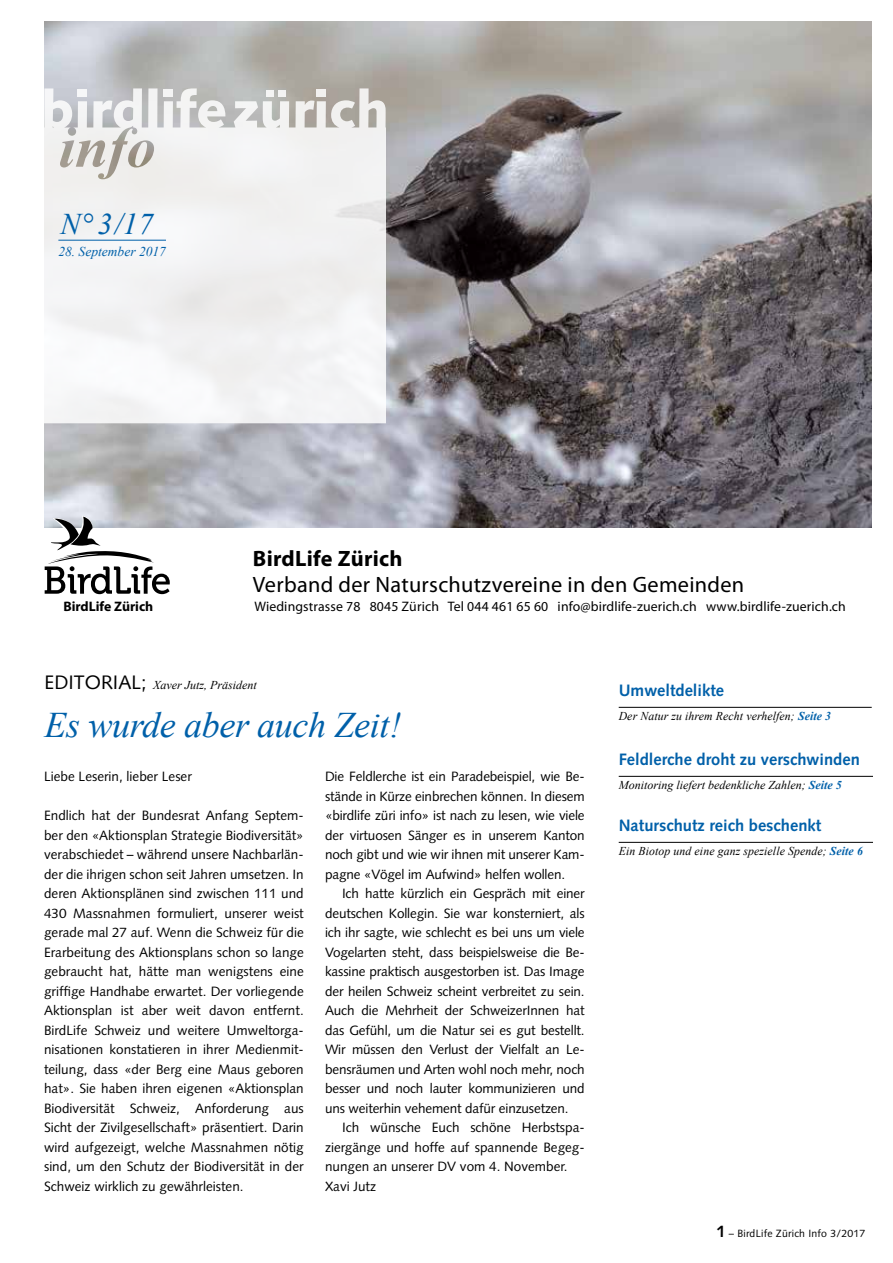
<style>
.page{position:relative;width:893px;height:1263px;background:#fff}
.page>*{position:absolute;margin:0;border:0;box-sizing:border-box;transform-origin:0 0}
.t1{font:italic 36px "Times New Roman";letter-spacing:-.01em;color:#0060a9}
.t2{font:italic 30px "Times New Roman";color:#0060a9}
.t3{font:700 27.3px "Myriad Pro";letter-spacing:.02em;color:#000}
.t4{font:22.35px "Myriad Pro";letter-spacing:.015em;color:#000}
.t5{font:700 22.35px "Myriad Pro";letter-spacing:.015em;color:#000}
.t6{font:19.05px "Myriad Pro";letter-spacing:.02em;color:#000}
.t7{font:700 16.5px "Syntax";color:#0060a9}
.t8{font:13.8px "Myriad Pro";letter-spacing:.01em;color:#000}
.t9{font:700 13.8px "Myriad Pro";color:#000}
.t10{font:13.5px/19.5px "Syntax";color:#000;text-align:justify}
.t11{font:italic 13.5px "Times New Roman";color:#0060a9}
.t12{font:italic 12px "Times New Roman";letter-spacing:.01em;color:#000}
.t13{font:10.5px "Syntax";letter-spacing:.02em;color:#000}
.s1{font-family:"Syntax";font-style:normal;font-size:19.5px}
.s2{font-weight:700;color:#0060a9}
.s3{font-weight:700;font-size:16.5px}
</style>
<div class="page">
<img style="left:45px;top:21px;width:827px;height:506px">
<svg style="left:45px;top:89px;width:341px;height:334px;fill:#f1f1f2"></svg>
<div style="left:266px;top:90px;width:8px;height:7px;background:#f4f4f3"></div>
<div style="left:317px;top:90px;width:9px;height:7px;background:#f2f0ef"></div>
<div style="left:78px;top:90px;width:9px;height:7px;background:#f6f7f8"></div>
<div style="left:278px;top:90px;width:8px;height:7px;background:#f3f3f2"></div>
<div style="left:164px;top:90px;width:9px;height:7px;background:#f4f4f4"></div>
<hr style="left:58px;top:240px;width:108px;height:1px;background:#0060a9">
<hr style="left:619px;top:707px;width:253px;height:1px;background:#000">
<hr style="left:619px;top:776px;width:254px;height:1px;background:#000">
<hr style="left:619px;top:842px;width:254px;height:1px;background:#000">
<svg style="left:45px;top:516px;width:125px;height:78px"></svg>
<h2 class="t2" style="left:61px;top:203px;width:94px">N° 3/17</h2>
<p class="t11" style="left:58px;top:243px;width:109px">28. September 2017</p>
<p class="t9" style="left:63px;top:598px;width:91px">BirdLife Zürich</p>
<h3 class="t5" style="left:253px;top:544px;width:151px">BirdLife Zürich</h3>
<h3 class="t4" style="left:253px;top:570px;width:493px">Verband der Naturschutzvereine in den Gemeinden</h3>
<p class="t8" style="left:254px;top:598px;width:593px">Wiedingstrasse 78 8045 Zürich Tel 044 461 65 60 info@birdlife-zuerich.ch www.birdlife-zuerich.ch</p>
<p class="t12" style="left:45px;top:677px;width:214px"><span class="s1">EDITORIAL;</span> Xaver Jutz, Präsident</p>
<h1 class="t1" style="left:45px;top:700px;width:358px">Es wurde aber auch Zeit!</h1>
<p class="t7" style="left:619px;top:681px;width:107px">Umweltdelikte</p>
<p class="t12" style="left:619px;top:708px;width:214px">Der Natur zu ihrem Recht verhelfen; <span class="s2">Seite 3</span></p>
<p class="t7" style="left:619px;top:750px;width:243px">Feldlerche droht zu verschwinden</p>
<p class="t12" style="left:619px;top:777px;width:224px">Monitoring liefert bedenkliche Zahlen; <span class="s2">Seite 5</span></p>
<p class="t7" style="left:619px;top:816px;width:204px">Naturschutz reich beschenkt</p>
<p class="t12" style="left:619px;top:843px;width:246px">Ein Biotop und eine ganz spezielle Spende; <span class="s2">Seite 6</span></p>
<p class="t10" style="left:325px;top:767px;width:261px">Die Feldlerche ist ein Paradebeispiel, wie Be&shy;stände in Kürze einbrechen können. In diesem «birdlife züri info» ist nach zu lesen, wie viele der virtuosen Sänger es in unserem Kanton noch gibt und wie wir ihnen mit unserer Kam&shy;pagne «Vögel im Aufwind» helfen wollen.</p>
<p class="t10" style="left:325px;top:884px;width:261px;text-indent:17px">Ich hatte kürzlich ein Gespräch mit einer deutschen Kollegin. Sie war konsterniert, als ich ihr sagte, wie schlecht es bei uns um viele Vogelarten steht, dass beispielsweise die Be&shy;kassine praktisch ausgestorben ist. Das Image der heilen Schweiz scheint verbreitet zu sein.<br>Auch die Mehrheit der SchweizerInnen hat das Gefühl, um die Natur sei es gut bestellt.<br>Wir müssen den Verlust der Vielfalt an Le&shy;bensräumen und Arten wohl noch mehr, noch besser und noch lauter kommunizieren und uns weiterhin vehement dafür einzusetzen.</p>
<p class="t10" style="left:325px;top:1118px;width:261px;text-align:left;text-indent:17px">Ich wünsche Euch schöne Herbstspa&shy;ziergänge und hoffe auf spannende Begeg&shy;nungen an unserer DV vom 4. November.<br>Xavi Jutz</p>
<p class="t10" style="left:44px;top:767px;width:149px">Liebe Leserin, lieber Leser</p>
<p class="t10" style="left:44px;top:806px;width:261px">Endlich hat der Bundesrat Anfang Septem&shy;ber den «Aktionsplan Strategie Biodiversität» verabschiedet – während unsere Nachbarlän&shy;der die ihrigen schon seit Jahren umsetzen. In deren Aktionsplänen sind zwischen 111 und 430 Massnahmen formuliert, unserer weist gerade mal 27 auf. Wenn die Schweiz für die Erarbeitung des Aktionsplans schon so lange gebraucht hat, hätte man wenigstens eine griffige Handhabe erwartet. Der vorliegende Aktionsplan ist aber weit davon entfernt.<br>BirdLife Schweiz und weitere Umweltorga&shy;nisationen konstatieren in ihrer Medienmit&shy;teilung, dass «der Berg eine Maus geboren hat». Sie haben ihren eigenen «Aktionsplan Biodiversität Schweiz, Anforderung aus Sicht der Zivilgesellschaft» präsentiert. Darin wird aufgezeigt, welche Massnahmen nötig sind, um den Schutz der Biodiversität in der Schweiz wirklich zu gewährleisten.</p>
<h3 class="t3" style="left:210px;top:868px;width:187px">BirdLife Zürich</h3>
<p class="t9" style="left:63px;top:904px;width:91px">BirdLife Zürich</p>
<h3 class="t6" style="left:210px;top:900px;width:426px">Verband der Naturschutzvereine in den Gemeinden</h3>
<p class="t13" style="left:716px;top:1227px;width:150px"><span class="s3">1</span> – BirdLife Zürich Info 3/2017</p>
</div>
